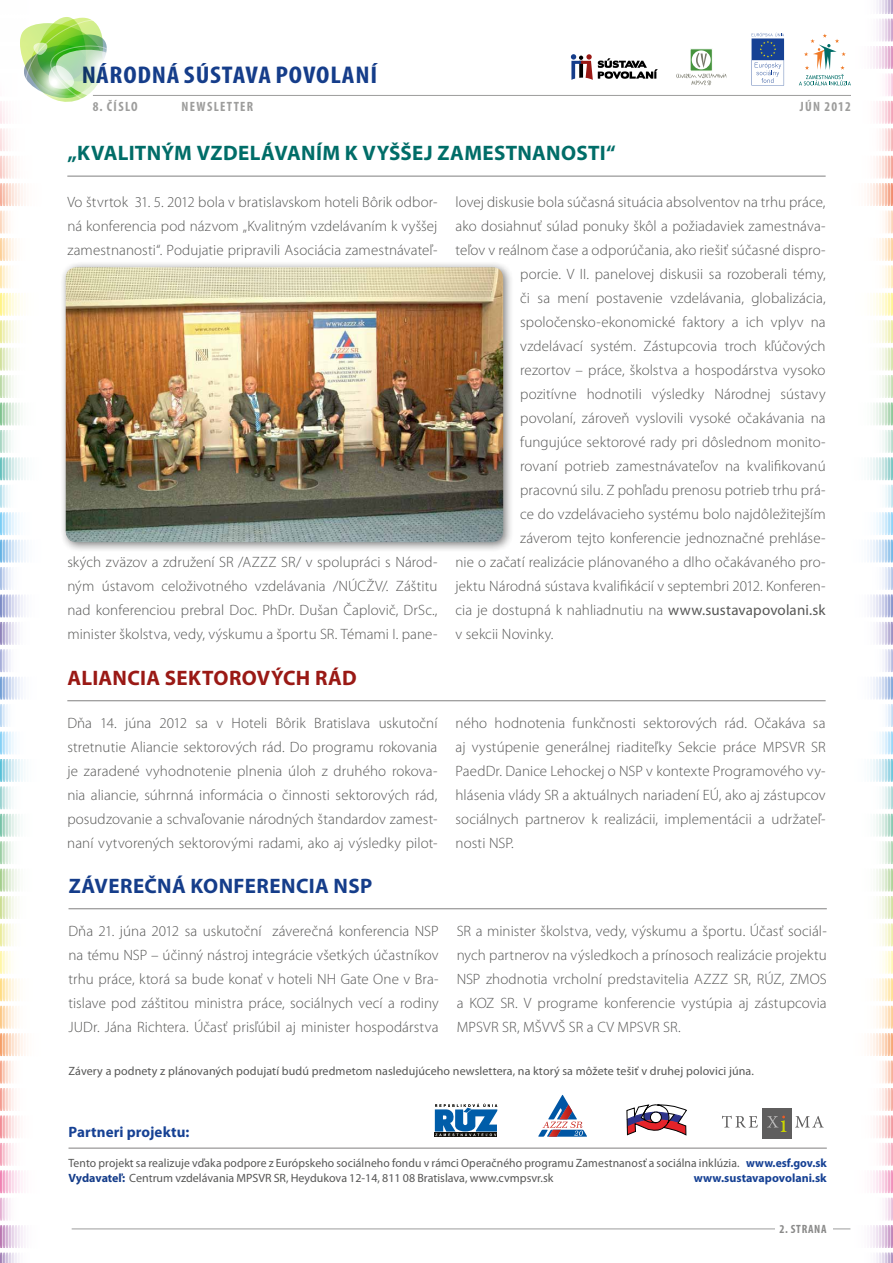
<style>
.page{position:relative;width:893px;height:1263px;background:#fff}
.page>*{position:absolute;margin:0;border:0;box-sizing:border-box;transform-origin:0 0}
.t1{font:700 condensed 24.3px "Myriad Pro";letter-spacing:.03em;color:#153d8a;scale:1.14 1}
.t2{font:700 21px "Myriad Pro";letter-spacing:.03em;color:#006d68}
.t3{font:700 21px "Myriad Pro";letter-spacing:.015em;color:#153d8a}
.t4{font:700 21px "Myriad Pro";letter-spacing:.01em;color:#9a1915}
.t5{font:300 15px/24px "Myriad Pro";letter-spacing:.005em;color:#575756;text-align:justify}
.t6{font:700 15px "Myriad Pro";letter-spacing:.005em;color:#164194}
.t7{font:700 condensed 13.5px "Myriad Pro";letter-spacing:.1em;color:#9d9d9c}
.t8{font:12px/14.4px "Myriad Pro";letter-spacing:.01em;color:#575756}
.t9{font:700 12px "Myriad Pro";color:#164194}
.t10{font:700 condensed 12px "Myriad Pro";letter-spacing:.06em;color:#3c3c3b}
.s1{font-weight:400}
.s2{font-weight:700;color:#164194}
.s3{font-weight:700;color:#153d8a}
</style>
<div class="page">
<div style="left:690px;top:49px;width:22px;height:22px;background:#46943d"></div>
<svg style="left:692px;top:50px;width:19px;height:19px"></svg>
<svg style="left:676px;top:53px;width:50px;height:32px"></svg>
<svg style="left:751px;top:33px;width:33px;height:52px"></svg>
<svg style="left:571px;top:54px;width:87px;height:26px"></svg>
<svg style="left:0;top:17px;width:122px;height:1246px"></svg>
<hr style="left:93px;top:95px;width:758px;height:1px;background:#9d9d9c">
<hr style="left:72px;top:1229px;width:778px;height:1px;background:#9d9d9c">
<div style="left:776px;top:1223px;width:57px;height:14px;background:#fff"></div>
<hr style="left:67px;top:176px;width:759px;height:1px;background:#818080">
<div style="left:59px;top:261px;width:455px;height:292px;background:#000;opacity:.5"></div>
<img style="left:66px;top:267px;width:437px;height:275px">
<hr style="left:67px;top:700px;width:759px;height:1px;background:#818080">
<hr style="left:69px;top:908px;width:758px;height:1px;background:#818080">
<hr style="left:69px;top:1148px;width:758px;height:1px;background:#818080">
<div style="left:435px;top:1132px;width:62px;height:5px;background:#12110c"></div>
<svg style="left:435px;top:1104px;width:62px;height:32px"></svg>
<div style="left:762px;top:1108px;width:30px;height:30px;background:#5f5e5e"></div>
<svg style="left:722px;top:1116px;width:36px;height:11px"></svg>
<svg style="left:795px;top:0;width:98px;height:1263px"></svg>
<svg style="left:767px;top:1115px;width:19px;height:17px"></svg>
<svg style="left:538px;top:1095px;width:49px;height:42px"></svg>
<svg style="left:626px;top:1104px;width:61px;height:31px"></svg>
<h1 class="t1" style="left:81px;top:62px;width:261px">NÁRODNÁ SÚSTAVA POVOLANÍ</h1>
<p class="t7" style="left:93px;top:99px;width:46px">8. ČÍSLO</p>
<p class="t7" style="left:181px;top:99px;width:73px">NEWSLETTER</p>
<p class="t7" style="left:800px;top:99px;width:53px">JÚ N 2012</p>
<h2 class="t2" style="left:67px;top:140px;width:74px">„Kvalitný</h2>
<h2 class="t2" style="left:174px;top:140px;width:102px">m vzde lávan</h2>
<h2 class="t2" style="left:316px;top:140px;width:180px">ím k vyššej zamestnanosti</h2>
<h2 class="t2" style="left:606px;top:140px;width:11px">“</h2>
<p class="t5" style="left:67px;top:190px;width:372px">Vo štvrtok 31. 5. 2012 bola v bratislavskom hoteli Bôrik odbor&shy;ná konferencia pod názvom „Kvalitným vzdelávaním k vyššej zamestnanosti“. Podujatie pripravili Asociácia zamestnávateľ-</p>
<p class="t5" style="left:455px;top:190px;width:372px">lovej diskusie bola súčasná situácia absolventov na trhu práce,</p>
<p class="t5" style="left:455px;top:214px;width:372px">ako dosiahnuť súlad ponuky škôl a požiadaviek zamestnáva-</p>
<p class="t5" style="left:455px;top:238px;width:372px">teľov v reálnom čase a odporúčania, ako riešiť súčasné dispro-</p>
<p class="t5" style="left:520px;top:262px;width:307px">porcie. V II. panelovej diskusii sa rozoberali témy,</p>
<p class="t5" style="left:520px;top:286px;width:307px">či sa mení postavenie vzdelávania, globalizácia,</p>
<p class="t5" style="left:520px;top:310px;width:307px">spoločensko-ekonomické faktory a ich vplyv na</p>
<p class="t5" style="left:520px;top:334px;width:307px">vzdelávací systém. Zástupcovia troch kľúčových</p>
<p class="t5" style="left:520px;top:358px;width:307px">rezortov – práce, školstva a hospodárstva vysoko</p>
<p class="t5" style="left:520px;top:382px;width:307px">pozitívne hodnotili výsledky Národnej sústavy</p>
<p class="t5" style="left:520px;top:406px;width:307px">povolaní, zároveň vyslovili vysoké očakávania na</p>
<p class="t5" style="left:520px;top:430px;width:307px">fungujúce sektorové rady pri dôslednom monito-</p>
<p class="t5" style="left:520px;top:454px;width:307px">rovaní potrieb zamestnávateľov na kvalifikovanú</p>
<p class="t5" style="left:520px;top:478px;width:307px">pracovnú silu. Z pohľadu prenosu potrieb trhu prá-</p>
<p class="t5" style="left:520px;top:502px;width:307px">ce do vzdelávacieho systému bolo najdôležitejším</p>
<p class="t5" style="left:520px;top:526px;width:307px">záverom tejto konferencie jednoznačné prehláse-</p>
<p class="t5" style="left:455px;top:550px;width:372px">nie o začatí realizácie plánovaného a dlho očakávaného pro-</p>
<p class="t5" style="left:455px;top:574px;width:372px">jektu Národná sústava kvalifikácií v septembri 2012. Konferen-</p>
<p class="t5" style="left:455px;top:598px;width:372px">cia je dostupná k nahliadnutiu na <span class="s1">www.sustavapovolani.sk</span></p>
<p class="t5" style="left:455px;top:622px;width:100px">v sekcii Novinky.</p>
<p class="t5" style="left:67px;top:550px;width:372px">ských zväzov a združení SR /AZZZ SR/ v spolupráci s Národ&shy;ným ústavom celoživotného vzdelávania /NÚCŽV/. Záštitu nad konferenciou prebral Doc. PhDr. Dušan Čaplovič, DrSc., minister školstva, vedy, výskumu a športu SR. Témami I. pane-</p>
<h2 class="t4" style="left:68px;top:664px;width:291px">ALIANCIA SEKTOROVÝCH RÁD</h2>
<p class="t5" style="left:67px;top:711px;width:372px">Dňa 14. júna 2012 sa v Hoteli Bôrik Bratislava uskutoční stretnutie Aliancie sektorových rád. Do programu rokovania je zaradené vyhodnotenie plnenia úloh z druhého rokova&shy;nia aliancie, súhrnná informácia o činnosti sektorových rád, posudzovanie a schvaľovanie národných štandardov zamest&shy;naní vytvorených sektorovými radami, ako aj výsledky pilot-</p>
<p class="t5" style="left:455px;top:711px;width:372px">ného hodnotenia funkčnosti sektorových rád. Očakáva sa aj vystúpenie generálnej riaditeľky Sekcie práce MPSVR SR PaedDr. Danice Lehockej o NSP v kontexte Programového vy&shy;hlásenia vlády SR a aktuálnych nariadení EÚ, ako aj zástupcov sociálnych partnerov k realizácii, implementácii a udržateľ&shy;nosti NSP.</p>
<h2 class="t3" style="left:69px;top:872px;width:305px">ZÁVEREČNÁ KONFERENCIA NSP</h2>
<p class="t5" style="left:69px;top:919px;width:372px">Dňa 21. júna 2012 sa uskutoční záverečná konferencia NSP na tému NSP – účinný nástroj integrácie všetkých účastníkov trhu práce, ktorá sa bude konať v hoteli NH Gate One v Bra&shy;tislave pod záštitou ministra práce, sociálnych vecí a rodiny JUDr. Jána Richtera. Účasť prisľúbil aj minister hospodárstva</p>
<p class="t5" style="left:457px;top:919px;width:372px">SR a minister školstva, vedy, výskumu a športu. Účasť sociál&shy;nych partnerov na výsledkoch a prínosoch realizácie projektu NSP zhodnotia vrcholní predstavitelia AZZZ SR, RÚZ, ZMOS a KOZ SR. V programe konferencie vystúpia aj zástupcovia MPSVR SR, MŠVVŠ SR a CV MPSVR SR.</p>
<p class="t8" style="left:69px;top:1063px;width:687px">Závery a podnety z plánovaných podujatí budú predmetom nasledujúceho newslettera, na ktorý sa môžete tešiť v druhej polovici júna.</p>
<p class="t6" style="left:69px;top:1122px;width:122px">Partneri projektu:</p>
<p class="t8" style="left:69px;top:1156px;width:760px">Tento projekt sa realizuje vďaka podpore z Európskeho sociálneho fondu v rámci Operačného programu Zamestnanosť a sociálna inklúzia. <span class="s2">www.esf.gov.sk<br></span><span class="s3">Vydavateľ:</span> Centrum vzdelávania MPSVR SR, Heydukova 12-14, 811 08 Bratislava, www.cvmpsvr.sk</p>
<p class="t9" style="left:694px;top:1170px;width:134px">www.sustavapovolani.sk</p>
<p class="t10" style="left:779px;top:1222px;width:49px">2. STRANA</p>
</div>
